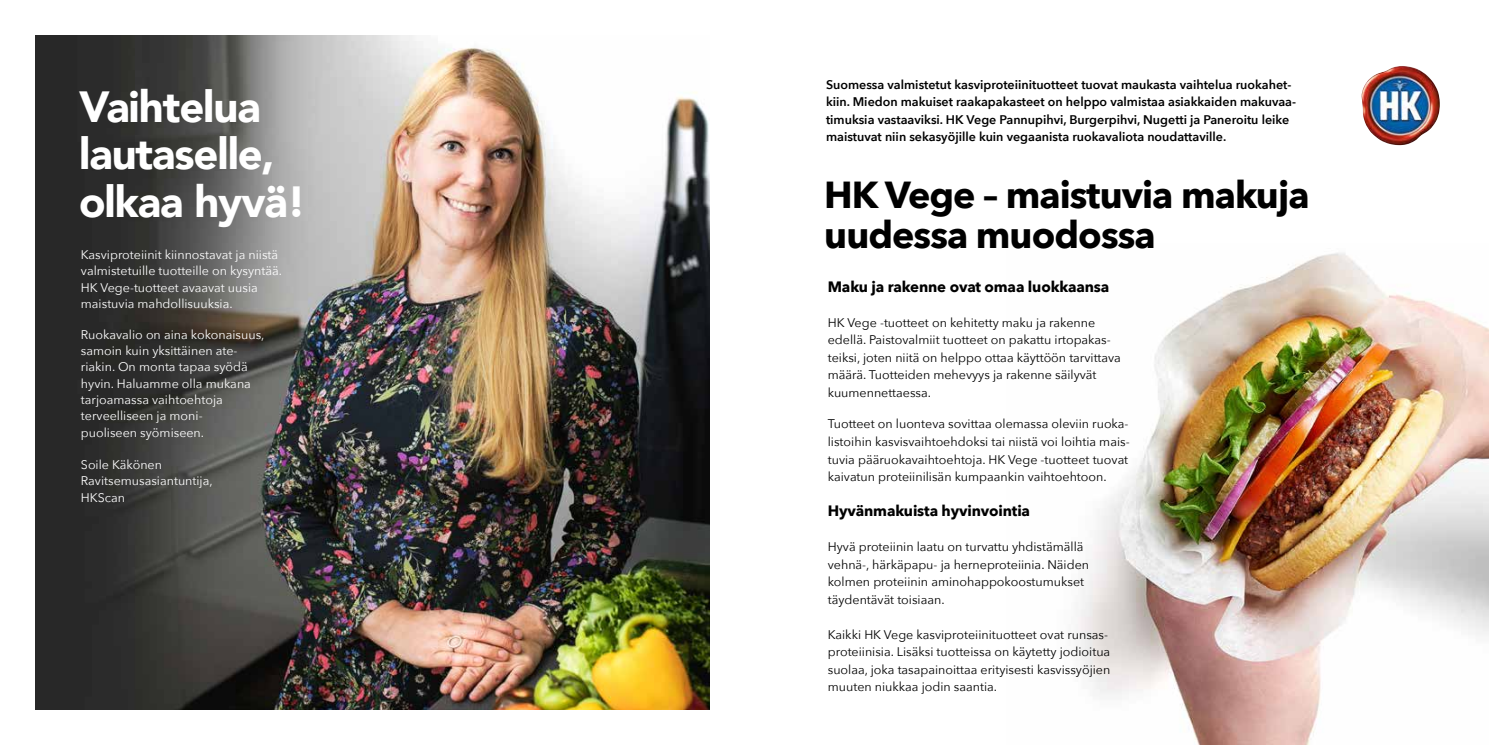
<style>
.page{position:relative;width:1489px;height:745px;background:#fff}
.page>*{position:absolute;margin:0;border:0;box-sizing:border-box;transform-origin:0 0}
.t1{font:900 43.5px/47.5px "Avenir";letter-spacing:-.025em;color:#fff}
.t2{font:700 37.5px/40px "Avenir Next";letter-spacing:-.025em;color:#000}
.t3{font:700 15px "Avenir Next";letter-spacing:-.01em;color:#000}
.t4{font:12.5px/17.5px "Avenir Next";color:#000}
.t5{font:12.5px/16.2px "Avenir Next";color:#fff}
.t6{font:600 12.5px/17.5px "Avenir Next";color:#000}
</style>
<div class="page">
<img style="left:35px;top:35px;width:674px;height:674px">
<img style="left:1077px;top:253px;width:411px;height:491px">
<img style="left:1361px;top:66px;width:78px;height:79px">
<h1 class="t1" style="left:79px;top:81px;width:228px">Vaihtelua lautaselle, olkaa hyvä!</h1>
<p class="t5" style="left:81px;top:246px;width:202px">Kasviproteiinit kiinnostavat ja niistä valmistetuille tuotteille on kysyntää.<br>HK Vege-tuotteet avaavat uusia maistuvia mahdollisuuksia.</p>
<p class="t5" style="left:81px;top:325px;width:185px">Ruokavalio on aina kokonaisuus, samoin kuin yksittäinen ate&shy;riakin. On monta tapaa syödä hyvin. Haluamme olla mukana tarjoamassa vaihtoehtoja terveelliseen ja moni-<br>puoliseen syömiseen.</p>
<p class="t5" style="left:81px;top:455px;width:133px">Soile Käkönen<br>Ravitsemusasiantuntija,<br>HKScan</p>
<p class="t6" style="left:826px;top:75px;width:471px">Suomessa valmistetut kasviproteiinituotteet tuovat maukasta vaihtelua ruokahet&shy;kiin. Miedon makuiset raakapakasteet on helppo valmistaa asiakkaiden makuvaa&shy;timuksia vastaaviksi. HK Vege Pannupihvi, Burgerpihvi, Nugetti ja Paneroitu leike maistuvat niin sekasyöjille kuin vegaanista ruokavaliota noudattaville.</p>
<h2 class="t2" style="left:824px;top:174px;width:487px">HK Vege – maistuvia makuja uudessa muodossa</h2>
<p class="t3" style="left:827px;top:273px;width:283px">Maku ja rakenne ovat omaa luokkaansa</p>
<p class="t4" style="left:827px;top:313px;width:294px">HK Vege -tuotteet on kehitetty maku ja rakenne edellä. Paistovalmiit tuotteet on pakattu irtopakas&shy;teiksi, joten niitä on helppo ottaa käyttöön tarvittava määrä. Tuotteiden mehevyys ja rakenne säilyvät kuumennettaessa.</p>
<p class="t4" style="left:827px;top:414px;width:303px">Tuotteet on luonteva sovittaa olemassa oleviin ruoka&shy;listoihin kasvisvaihtoehdoksi tai niistä voi loihtia mais&shy;tuvia pääruokavaihtoehtoja. HK Vege -tuotteet tuovat kaivatun proteiinilisän kumpaankin vaihtoehtoon.</p>
<p class="t3" style="left:827px;top:497px;width:204px">Hyvänmakuista hyvinvointia</p>
<p class="t4" style="left:827px;top:537px;width:263px">Hyvä proteiinin laatu on turvattu yhdistämällä vehnä-, härkäpapu- ja herneproteiinia. Näiden kolmen proteiinin aminohappokoostumukset täydentävät toisiaan.</p>
<p class="t4" style="left:827px;top:624px;width:284px">Kaikki HK Vege kasviproteiinituotteet ovat runsas&shy;proteiinisia. Lisäksi tuotteissa on käytetty jodioitua suolaa, joka tasapainoittaa erityisesti kasvissyöjien muuten niukkaa jodin saantia.</p>
</div>
